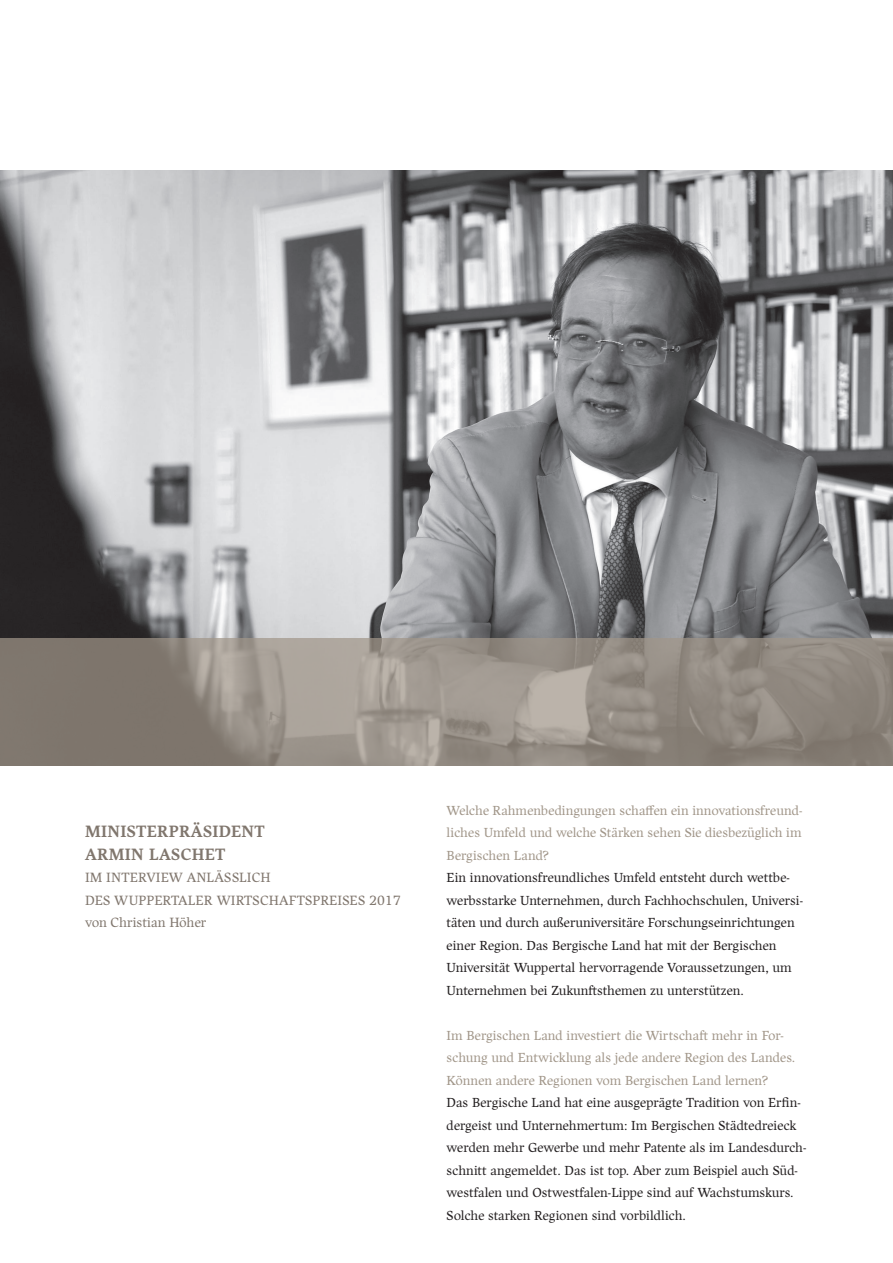
<style>
.page{position:relative;width:893px;height:1263px;background:#fff}
.page>*{position:absolute;margin:0;border:0;box-sizing:border-box;transform-origin:0 0}
.t1{font:700 16.5px/22.5px "Harfang";letter-spacing:.02em;color:#80766d}
.t2{font:300 13.5px/22.5px "Harfang";letter-spacing:.01em;color:#80766d}
.t3{font:300 13.2px/22.5px "Harfang";letter-spacing:.005em;color:#231f20}
.t4{font:300 13.2px/22.5px "Harfang";letter-spacing:.005em;color:#a19689;text-align:justify}
</style>
<div class="page">
<img style="left:0;top:170px;width:893px;height:468px">
<svg style="left:0;top:638px;width:893px;height:127px"></svg>
<p class="t1" style="left:85px;top:820px;width:181px">MINISTERPRÄSIDENT<br>ARMIN LASCHET</p>
<p class="t2" style="left:85px;top:866px;width:317px">IM INTERVIEW ANLÄSSLICH<br>DES WUPPERTALER WIRTSCHAFTSPREISES 2017 von Christian Höher</p>
<p class="t4" style="left:447px;top:799px;width:357px">Welche Rahmenbedingungen schaffen ein innovationsfreund&shy;liches Umfeld und welche Stärken sehen Sie diesbezüglich im Bergischen Land?</p>
<p class="t3" style="left:447px;top:866px;width:358px">Ein innovationsfreundliches Umfeld entsteht durch wettbe&shy;werbsstarke Unternehmen, durch Fachhochschulen, Universi&shy;täten und durch außeruniversitäre Forschungseinrichtungen einer Region. Das Bergische Land hat mit der Bergischen Universität Wuppertal hervorragende Voraussetzungen, um Unternehmen bei Zukunftsthemen zu unterstützen.</p>
<p class="t4" style="left:447px;top:1024px;width:350px;text-align:left">Im Bergischen Land investiert die Wirtschaft mehr in For&shy;schung und Entwicklung als jede andere Region des Landes.<br>Können andere Regionen vom Bergischen Land lernen?</p>
<p class="t3" style="left:447px;top:1091px;width:361px">Das Bergische Land hat eine ausgeprägte Tradition von Erfin&shy;dergeist und Unternehmertum: Im Bergischen Städtedreieck werden mehr Gewerbe und mehr Patente als im Landesdurch&shy;schnitt angemeldet. Das ist top. Aber zum Beispiel auch Süd&shy;westfalen und Ostwestfalen-Lippe sind auf Wachstumskurs.<br>Solche starken Regionen sind vorbildlich.</p>
</div>
